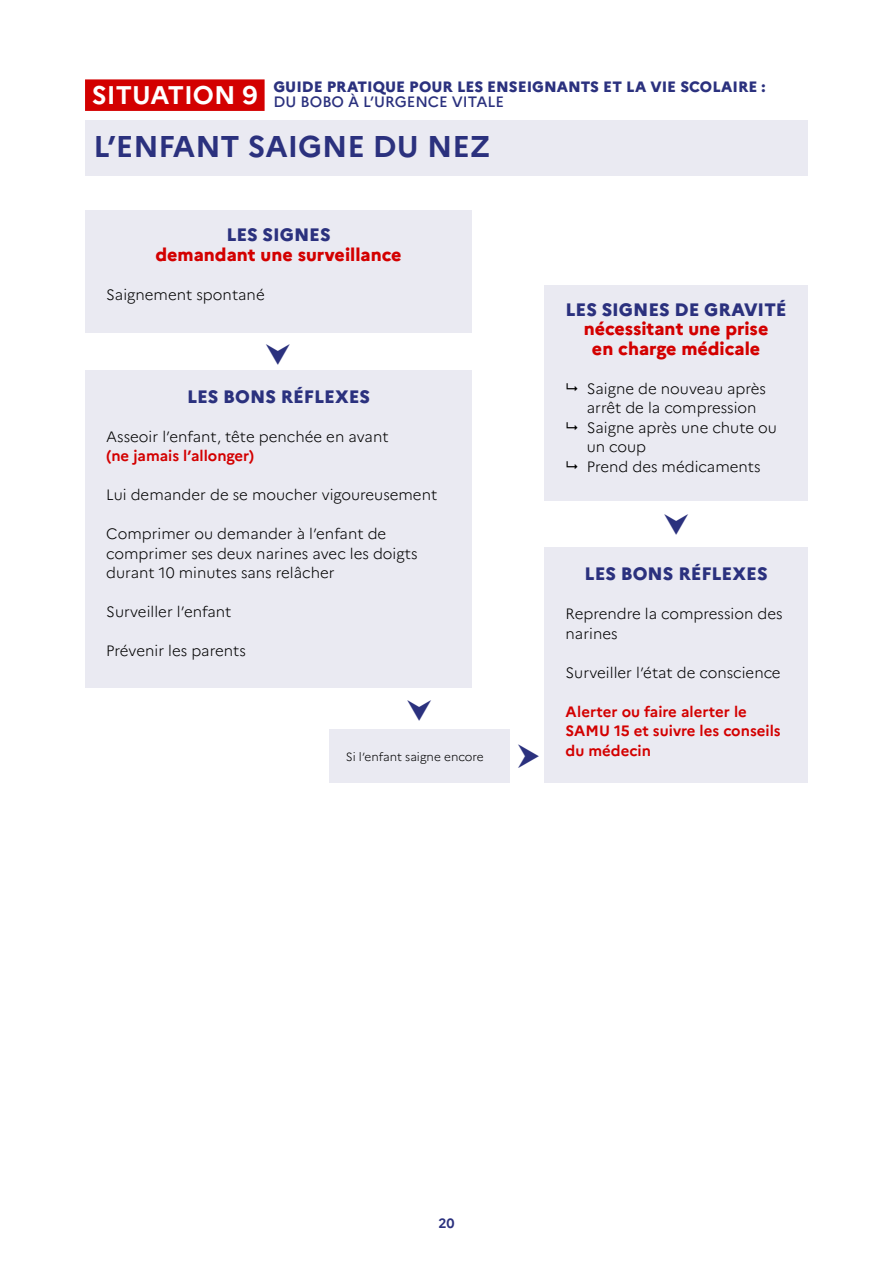
<style>
.page{position:relative;width:893px;height:1263px;background:#fff}
.page>*{position:absolute;margin:0;border:0;box-sizing:border-box;transform-origin:0 0}
.Titre{font:700 30px "Marianne";color:#2b317e}
.Titre-2{font:700 25.5px "Marianne";color:#fff}
.encadré_texte{font:800 18px/19.5px "Marianne";color:#d30000;text-align:center}
.encadré_texte-2{font:800 18px "Marianne";color:#2b317e}
.encadré_texte-3{font:300 15px/19.5px "Marianne";color:#000}
.encadré_texte-4{font:700 15px/19.5px "Marianne";color:#d30000}
.t1{font:800 15px "Marianne";color:#2b317e}
.t2{font:500 15px "Marianne";color:#2b317e}
.t3{font:700 13.5px "Marianne";color:#2b317e}
.encadré_texte-5{font:300 11.85px "Marianne";color:#000}
.s1{font-weight:700;color:#d30000}
</style>
<div class="page">
<div style="left:85px;top:120px;width:723px;height:55px;background:#eaeaf2"></div>
<div style="left:85px;top:79px;width:180px;height:32px;background:#d30000"></div>
<div style="left:85px;top:210px;width:387px;height:123px;background:#eaeaf2"></div>
<div style="left:544px;top:285px;width:264px;height:216px;background:#eaeaf2"></div>
<div style="left:85px;top:370px;width:387px;height:317px;background:#eaeaf2"></div>
<div style="left:544px;top:547px;width:264px;height:236px;background:#eaeaf2"></div>
<div style="left:329px;top:729px;width:180px;height:54px;background:#eaeaf2"></div>
<p class="t1" style="left:274px;top:78px;width:493px">GUIDE PRATIQUE POUR LES ENSEIGNANTS ET LA VIE SCOLAIRE :</p>
<p class="t2" style="left:274px;top:93px;width:232px">DU BOBO À L’URGENCE VITALE</p>
<p class="Titre-2" style="left:92px;top:80px;width:167px">SITUATION 9</p>
<p class="Titre" style="left:94px;top:128px;width:399px">L’ENFANT SAIGNE DU NEZ</p>
<p class="encadré_texte-2" style="left:226px;top:224px;width:106px">LES SIGNES</p>
<p class="encadré_texte" style="left:155px;top:244px;width:248px">demandant une surveillance</p>
<p class="encadré_texte-3" style="left:106px;top:285px;width:160px">Saignement spontané</p>
<p class="encadré_texte-2" style="left:187px;top:385px;width:184px">LES BONS RÉFLEXES</p>
<p class="encadré_texte-3" style="left:106px;top:427px;width:284px">Asseoir l’enfant, tête penchée en avant <span class="s1">(ne jamais l’allonger)</span></p>
<p class="encadré_texte-3" style="left:106px;top:485px;width:332px">Lui demander de se moucher vigoureusement</p>
<p class="encadré_texte-3" style="left:106px;top:524px;width:313px">Comprimer ou demander à l’enfant de comprimer ses deux narines avec les doigts durant 10 minutes sans relâcher</p>
<p class="encadré_texte-3" style="left:106px;top:602px;width:127px">Surveiller l’enfant</p>
<p class="encadré_texte-3" style="left:106px;top:641px;width:141px">Prévenir les parents</p>
<p class="encadré_texte-5" style="left:346px;top:749px;width:139px">Si l’enfant saigne encore</p>
<p class="encadré_texte-2" style="left:566px;top:298px;width:223px">LES SIGNES DE GRAVITÉ</p>
<p class="encadré_texte" style="left:584px;top:319px;width:186px">nécessitant une prise en charge médicale</p>
<p class="encadré_texte-3" style="left:587px;top:379px;width:181px">Saigne de nouveau après arrêt de la compression</p>
<p class="encadré_texte-3" style="left:587px;top:418px;width:192px">Saigne après une chute ou un coup</p>
<p class="encadré_texte-3" style="left:587px;top:457px;width:175px">Prend des médicaments</p>
<p class="encadré_texte-2" style="left:585px;top:563px;width:184px">LES BONS RÉFLEXES</p>
<p class="encadré_texte-3" style="left:566px;top:604px;width:219px">Reprendre la compression des narines</p>
<p class="encadré_texte-3" style="left:566px;top:662px;width:217px">Surveiller l’état de conscience</p>
<p class="encadré_texte-4" style="left:566px;top:701px;width:217px">Alerter ou faire alerter le<br>SAMU 15 et suivre les conseils du médecin</p>
<p class="t3" style="left:438px;top:1215px;width:18px">20</p>
</div>
